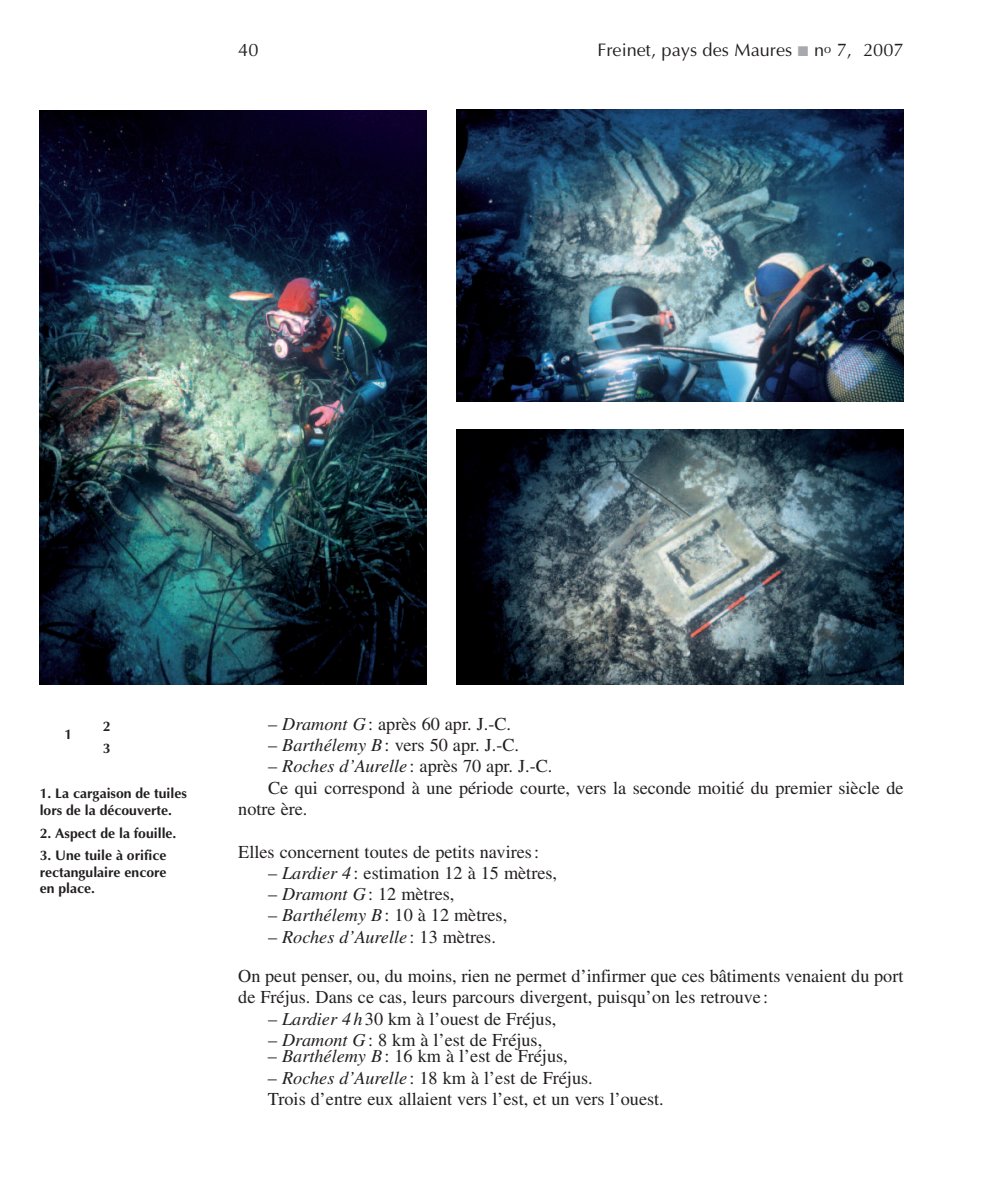
<style>
.page{position:relative;width:993px;height:1191px;background:#fff}
.page>*{position:absolute;margin:0;border:0;box-sizing:border-box;transform-origin:0 0}
.t1{font:18.2px/39.6px "Times";color:#231f20}
.t2{font:18.2px "Optima";color:#231f20}
.t3{font:700 14px/16.6px "Optima";color:#231f20}
.s1{color:#a8a9ad}
.s2{font-style:italic}
</style>
<div class="page">
<img style="left:456px;top:109px;width:447px;height:293px">
<img style="left:456px;top:429px;width:447px;height:256px">
<img style="left:40px;top:111px;width:387px;height:574px">
<p class="t2" style="left:238px;top:39px;width:22px">40</p>
<p class="t2" style="left:597px;top:39px;width:307px">Freinet, pays des Maures <span class="s1">■</span> n<sup>o</sup> 7, 2007</p>
<p class="t3" style="left:64px;top:726px;width:9px">1</p>
<p class="t3" style="left:103px;top:714px;width:9px;line-height:22.6px">2<br>3</p>
<p class="t3" style="left:40px;top:785px;width:149px">1. La cargaison de tuiles lors de la découverte.</p>
<p class="t3" style="left:40px;top:824px;width:138px">2. Aspect de la fouille.</p>
<p class="t3" style="left:40px;top:847px;width:128px;text-align:justify">3. Une tuile à orifice rectangulaire encore en place.</p>
<p class="t1" style="left:268px;top:706px;width:244px">– <span class="s2">Dramont G</span>: après 60 apr. J.-C.</p>
<p class="t1" style="left:268px;top:727px;width:252px">– <span class="s2">Barthélemy B</span>: vers 50 apr. J.-C.</p>
<p class="t1" style="left:268px;top:748px;width:286px">– <span class="s2">Roches d’Aurelle</span> : après 70 apr. J.-C.</p>
<p class="t1" style="left:268px;top:769px;width:636px">Ce qui correspond à une période courte, vers la seconde moitié du premier siècle de</p>
<p class="t1" style="left:238px;top:791px;width:71px">notre ère.</p>
<p class="t1" style="left:238px;top:833px;width:302px">Elles concernent toutes de petits navires:</p>
<p class="t1" style="left:268px;top:855px;width:290px">– <span class="s2">Lardier 4</span> : estimation 12 à 15 mètres,</p>
<p class="t1" style="left:268px;top:876px;width:188px">– <span class="s2">Dramont G</span>: 12 mètres,</p>
<p class="t1" style="left:268px;top:897px;width:240px">– <span class="s2">Barthélemy B</span>: 10 à 12 mètres,</p>
<p class="t1" style="left:238px;top:918px;width:666px;text-indent:30px">– <span class="s2">Roches d’Aurelle</span> : 13 mètres.<br>On peut penser, ou, du moins, rien ne permet d’infirmer que ces bâtiments venaient du port</p>
<p class="t1" style="left:238px;top:979px;width:531px">de Fréjus. Dans ce cas, leurs parcours divergent, puisqu’on les retrouve :</p>
<p class="t1" style="left:268px;top:1000px;width:290px">– <span class="s2">Lardier 4 h</span> 30 km à l’ouest de Fréjus,</p>
<p class="t1" style="left:268px;top:1022px;width:276px">– <span class="s2">Dramont G</span>: 8 km à l’est de Fréjus,</p>
<p class="t1" style="left:268px;top:1038px;width:301px">– <span class="s2">Barthélemy B</span>: 16 km à l’est de Fréjus,</p>
<p class="t1" style="left:268px;top:1068px;width:397px;line-height:21.3px">– <span class="s2">Roches d’Aurelle</span> : 18 km à l’est de Fréjus.<br>Trois d’entre eux allaient vers l’est, et un vers l’ouest.</p>
</div>
